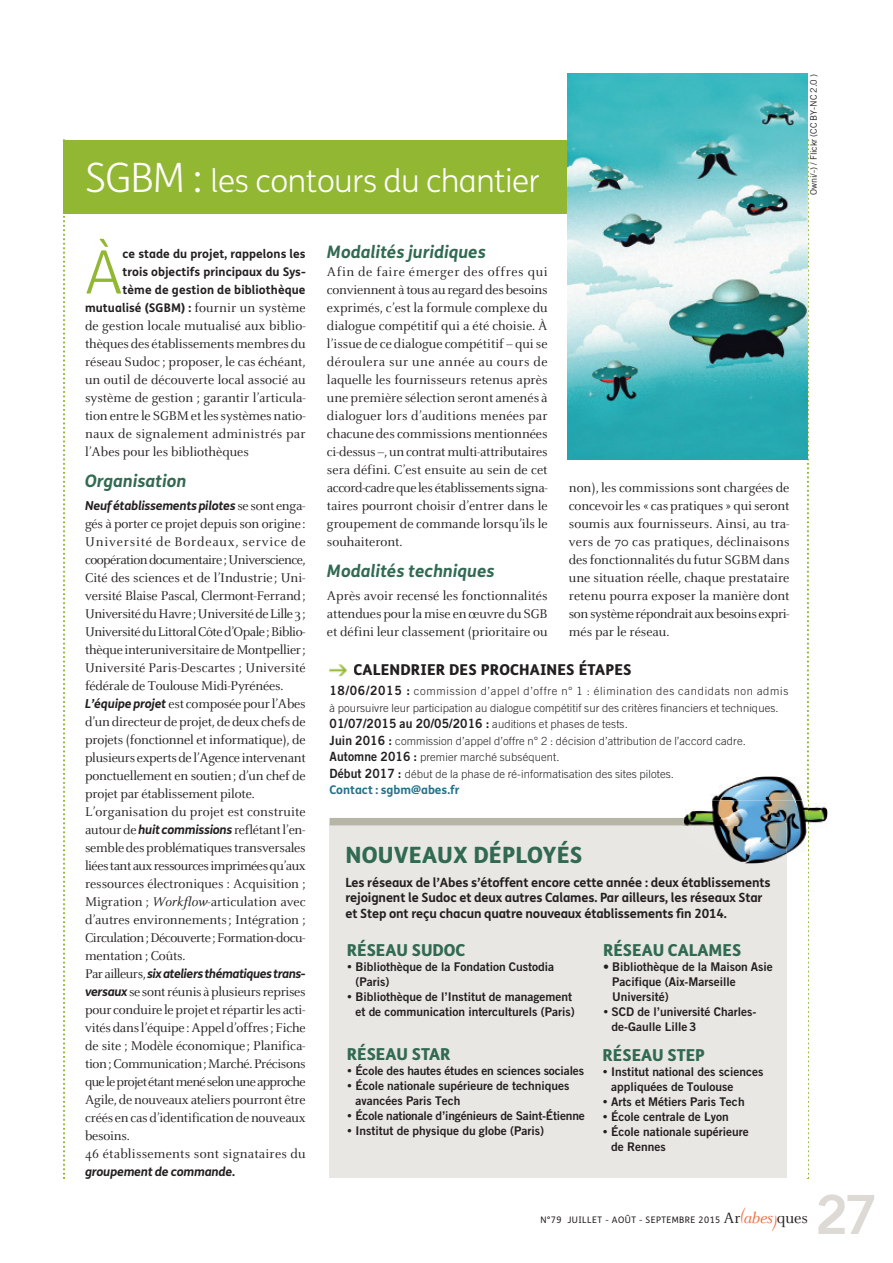
<style>
.page{position:relative;width:893px;height:1263px;background:#fff}
.page>*{position:absolute;margin:0;border:0;box-sizing:border-box;transform-origin:0 0}
.t1{font:300 60px "FS Me";color:#92b732}
.t2{font:54px "Trade Gothic Bold Two";color:#dddad6}
.t3{font:300 31.5px "FS Me";letter-spacing:-.01em;color:#fff}
.t4{font:800 22.5px "FS Me";letter-spacing:.01em;color:#316a51}
.t5{font:italic 700 17.25px "FS Me";color:#316a51}
.t6{font:800 16.5px "FS Me";color:#316a51}
.t7{font:800 15px "FS Me";letter-spacing:.01em;color:#231f20}
.t8{font:13.95px/18px "Celeste";letter-spacing:-.015em;color:#231f20;text-align:justify}
.t9{font:700 12.75px/15.3px "FS Me";letter-spacing:-.01em;color:#231f20}
.t10{font:italic 700 12.45px "FS Me";letter-spacing:-.015em;color:#231f20}
.t11{font:italic 700 12.45px "FS Me";letter-spacing:-.035em;color:#231f20}
.t12{font:12px/15px "Trade Gothic Bold Two";color:#231f20}
.t13{font:700 12px/18px "FS Me";letter-spacing:.005em;color:#231f20;text-align:right}
.t14{font:700 12px "FS Me";color:#25718c}
.t15{font:300 11.25px/16.5px "Trade Gothic";letter-spacing:.01em;color:#231f20}
.t16{font:9px "FS Me";letter-spacing:.05em;color:#231f20}
.t17{font:9px "Trade Gothic";letter-spacing:-.01em;color:#231f20}
.s1{font-size:40.5px}
.s2{font-family:"Celeste";font-weight:400;font-size:13.95px}
.s3{font-family:"Celeste";font-weight:400;font-style:normal;font-size:13.95px}
.s4{font-family:"FS Me";font-weight:700;font-style:italic;font-size:12.45px}
.s5{font-style:italic}
.s6{font-style:normal}
.s7{font-family:"Trade Gothic Bold Two";font-weight:400;font-size:12.75px}
.s8{font-family:"Celeste";font-size:16.5px}
.s9{font-family:"Celeste";font-style:italic;font-size:16.5px;color:#f36f42}
</style>
<div class="page">
<svg style="left:63px;top:139px;width:2px;height:1040px"></svg>
<div style="left:64px;top:140px;width:744px;height:74px;background:#92b732"></div>
<svg style="left:807px;top:139px;width:2px;height:1040px"></svg>
<img style="left:568px;top:74px;width:240px;height:385px">
<div style="left:330px;top:800px;width:478px;height:378px;background:#fff"></div>
<div style="left:330px;top:823px;width:457px;height:355px;background:#e9e7e4"></div>
<div style="left:330px;top:818px;width:454px;height:7px;background:#b6b5a6"></div>
<img style="left:330px;top:664px;width:18px;height:13px">
<img style="left:710px;top:777px;width:117px;height:46px">
<img style="left:807px;top:777px;width:2px;height:86px">
<img style="left:684px;top:800px;width:124px;height:63px">
<img style="left:684px;top:823px;width:103px;height:40px">
<img style="left:684px;top:818px;width:100px;height:7px">
<h3 class="t3" style="left:85px;top:169px;width:456px"><span class="s1">SGBM :</span> les contours du chantier</h3>
<h1 class="t1" style="left:85px;top:250px;width:39px">À</h1>
<p class="t13" style="left:85px;top:246px;width:222px">ce stade du projet, rappelons les<br>trois objectifs principaux du Sys-<br>tème de gestion de bibliothèque mutualisé (SGBM) : <span class="s2">fournir un système</span></p>
<p class="t8" style="left:85px;top:316px;width:222px">de gestion locale mutualisé aux biblio&shy;thèques des établissementsmembres du réseau Sudoc ; proposer, le cas échéant, un outil de découverte local associé au système de gestion ; garantir l’articula&shy;tion entre le SGBMetlessystèmes natio&shy;naux de signalement administrés par l’Abes pour les bibliothèques</p>
<p class="t5" style="left:85px;top:475px;width:103px">Organisation</p>
<p class="t10" style="left:85px;top:501px;width:222px">Neufétablissementspilotes <span class="s3">se sont enga-</span></p>
<p class="t8" style="left:85px;top:514px;width:222px;text-align:left">gés à porter ce projet depuis son origine:<br>Université de Bordeaux, service de coopérationdocumentaire;Universcience, Cité des sciences et de l’Industrie; Uni&shy;versité Blaise Pascal, Clermont-Ferrand; UniversitéduHavre;UniversitédeLille3; UniversitéduLittoralCôted’Opale;Biblio&shy;thèque interuniversitairedeMontpellier; Université Paris-Descartes ; Université fédérale de Toulouse Midi-Pyrénées.<br><span class="s4">L’équipeprojet</span> est composéepourl’Abes d’undirecteurdeprojet,dedeux chefsde projets (fonctionnel et informatique), de plusieurs expertsde l’Agence intervenant ponctuellement en soutien; d’un chef de projet par établissement pilote.<br>L’organisation du projet est construite autourde<span class="s4">huitcommissions</span> reflétantl’en&shy;sembledesproblématiquestransversales liéestantauxressourcesimpriméesqu’aux ressources électroniques : Acquisition ; Migration ; <span class="s5">Workflow</span>-articulation avec d’autres environnements; Intégration ; Circulation;Découverte;Formation-docu&shy;mentation ; Coûts.</p>
<p class="t11" style="left:85px;top:969px;width:222px"><span class="s3">Parailleurs,</span>sixateliersthématiquestrans-</p>
<p class="t8" style="left:85px;top:982px;width:222px;text-align:left"><span class="s4">versaux</span> se sontréunisàplusieursreprises pour conduire leprojet etrépartirles acti&shy;vitésdansl’équipe :Appeld’offres;Fiche de site ; Modèle économique; Planifica&shy;tion;Communication;Marché.Précisons queleprojetétantmenéselonuneapproche Agile, denouveaux atelierspourront être créés encasd’identificationdenouveaux besoins.<br>46 établissements sont signataires du</p>
<p class="t10" style="left:85px;top:1167px;width:152px">groupement de commande<span class="s6">.</span></p>
<p class="t5" style="left:327px;top:245px;width:160px">Modalités juridiques</p>
<p class="t8" style="left:327px;top:262px;width:222px">Afin de faire émerger des offres qui conviennent à tous auregard des besoins exprimés, c’est la formule complexe du dialogue compétitif qui a été choisie. À l’issue de ce dialogue compétitif – quise déroulera sur une année au cours de laquelle les fournisseurs retenus après une première sélection seront amenés à dialoguer lors d’auditions menées par chacune des commissions mentionnées ci-dessus –,uncontratmulti-attributaires sera défini. C’est ensuite au sein de cet accord-cadreque les établissementssigna&shy;taires pourront choisir d’entrer dans le groupement de commande lorsqu’ils le souhaiteront.</p>
<p class="t5" style="left:327px;top:565px;width:169px">Modalités techniques</p>
<p class="t8" style="left:327px;top:586px;width:222px">Après avoir recensé les fonctionnalités attendues pourlamise enœuvre du SGB et défini leur classement (prioritaire ou</p>
<p class="t8" style="left:569px;top:478px;width:222px">non), les commissions sont chargées de concevoirles «cas pratiques» quiseront soumis aux fournisseurs. Ainsi, au tra&shy;vers de 70 cas pratiques, déclinaisons desfonctionnalités du futur SGBMdans une situation réelle, chaque prestataire retenu pourra exposer la manière dont sonsystème répondrait auxbesoins expri&shy;més par le réseau.</p>
<p class="t7" style="left:353px;top:664px;width:280px">CALENDRIER DES PROCHAINES ÉTAPES</p>
<p class="t15" style="left:330px;top:684px;width:460px"><span class="s7">18/06/2015 :</span> commission d’appel d’offre n° 1 : élimination des candidats non admis à poursuivre leur participation au dialogue compétitif sur des critères financiers et techniques.<br><span class="s7">01/07/2015 au 20/05/2016 :</span> auditions et phases de tests.<br><span class="s7">Juin 2016 :</span> commission d’appel d’offre n° 2 : décision d’attribution de l’accord cadre.<br><span class="s7">Automne 2016 :</span> premier marché subséquent.<br><span class="s7">Début 2017 :</span> début de la phase de ré-informatisation des sites pilotes.</p>
<p class="t14" style="left:330px;top:786px;width:131px">Contact : sgbm@abes.fr</p>
<h3 class="t4" style="left:345px;top:847px;width:239px">NOUVEAUX DÉPLOYÉS</h3>
<p class="t9" style="left:345px;top:876px;width:427px">Les réseaux de l’Abes s’étoffent encore cette année : deux établissements rejoignent le Sudoc et deux autres Calames. Par ailleurs, les réseaux Star et Step ont reçu chacun quatre nouveaux établissements fin 2014.</p>
<p class="t6" style="left:347px;top:944px;width:120px">RÉSEAU SUDOC</p>
<p class="t12" style="left:355px;top:960px;width:221px">Bibliothèque de la Fondation Custodia (Paris)<br>Bibliothèque de l’Institut de management et de communication interculturels (Paris)</p>
<p class="t6" style="left:347px;top:1048px;width:105px">RÉSEAU STAR</p>
<p class="t12" style="left:355px;top:1064px;width:231px">École des hautes études en sciences sociales École nationale supérieure de techniques avancées Paris Tech<br>École nationale d’ingénieurs de Saint-Étienne Institut de physique du globe (Paris)</p>
<p class="t6" style="left:603px;top:944px;width:140px">RÉSEAU CALAMES</p>
<p class="t12" style="left:612px;top:961px;width:163px;text-indent:-9px">• Bibliothèque de la Maison Asie<br>Pacifique (Aix-Marseille<br>Université)<br>SCD de l’université Charles&shy;de-Gaulle Lille3</p>
<p class="t6" style="left:603px;top:1049px;width:104px">RÉSEAU STEP</p>
<p class="t12" style="left:611px;top:1065px;width:154px">Institut national des sciences appliquées de Toulouse<br>Arts et Métiers Paris Tech<br>École centrale de Lyon<br>École nationale supérieure de Rennes</p>
<p class="t17" style="left:810px;top:195px;width:122px;rotate:-90deg">Owni/-) / Flickr (CC BY-NC 2.0 )</p>
<p class="t16" style="left:541px;top:1217px;width:269px">N°79 JUILLET - AOÛT - SEPTEMBRE 2015 <span class="s8">Ar</span><sup>(</sup><span class="s9">abes)</span><span class="s8">ques</span></p>
<h2 class="t2" style="left:815px;top:1195px;width:63px">27</h2>
</div>
